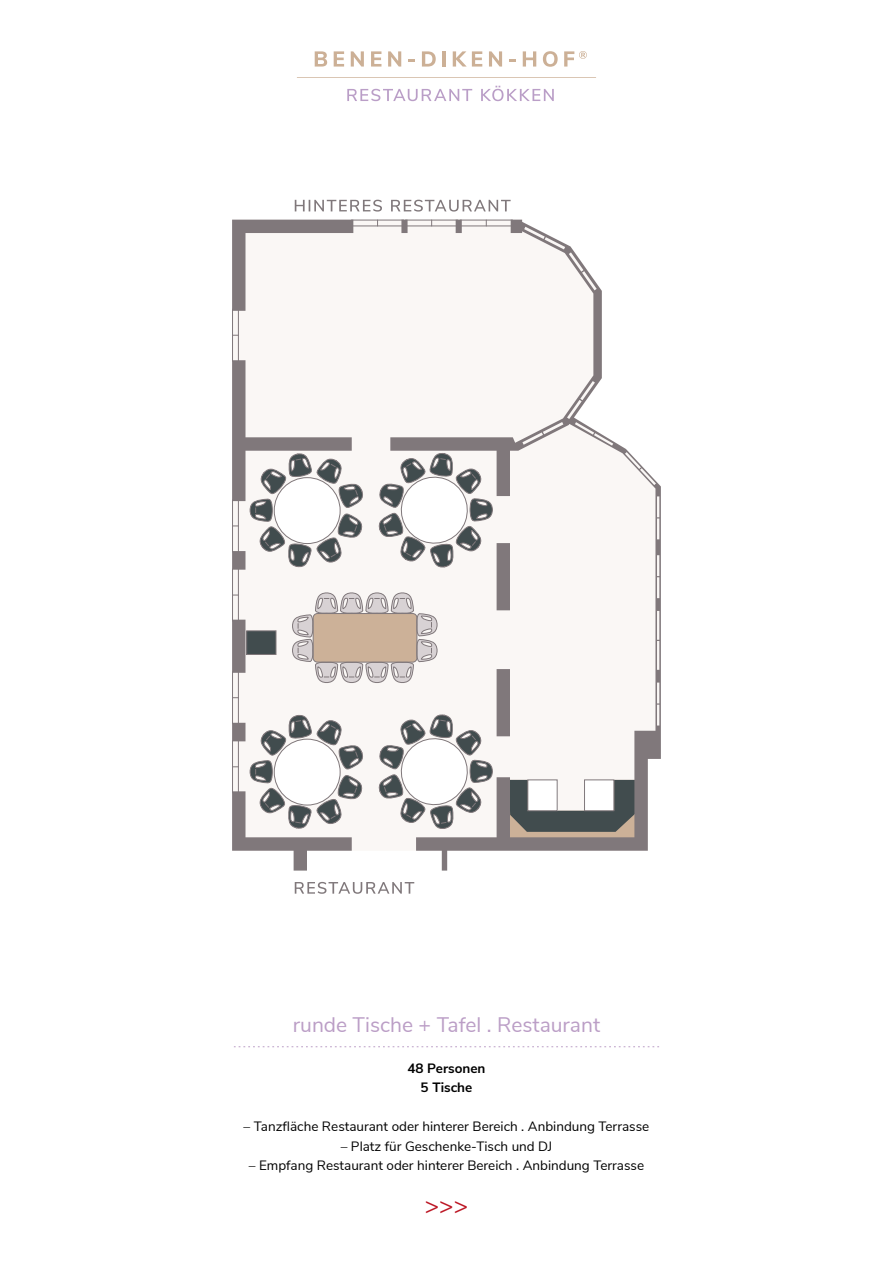
<style>
.page{position:relative;width:893px;height:1263px;background:#fff}
.page>*{position:absolute;margin:0;border:0;box-sizing:border-box;transform-origin:0 0}
.t1{font:24px "Nunito Sans";color:#bc1624}
.t2{font:21px "Nunito Sans";color:#bb9ec6}
.preise{font:13.5px "Nunito Sans";color:#000}
.preise-2{font:700 13.5px "Nunito Sans";color:#000}
</style>
<div class="page">
<svg style="left:234px;top:1046px;width:425px;height:1px"></svg>
<svg style="left:295px;top:200px;width:216px;height:12px"></svg>
<svg style="left:232px;top:220px;width:429px;height:650px;fill:#faf7f5"></svg>
<svg style="left:295px;top:882px;width:119px;height:12px"></svg>
<svg style="left:347px;top:89px;width:125px;height:12px"></svg>
<svg style="left:481px;top:86px;width:73px;height:15px"></svg>
<svg style="left:297px;top:77px;width:299px;height:1px"></svg>
<svg style="left:315px;top:51px;width:12px;height:16px"></svg>
<svg style="left:334px;top:51px;width:10px;height:16px"></svg>
<svg style="left:351px;top:51px;width:13px;height:16px"></svg>
<svg style="left:371px;top:51px;width:10px;height:16px"></svg>
<svg style="left:388px;top:51px;width:13px;height:16px"></svg>
<svg style="left:408px;top:60px;width:7px;height:2px"></svg>
<svg style="left:422px;top:51px;width:14px;height:16px"></svg>
<hr style="left:442px;top:51px;width:4px;height:16px;background:#ccb096">
<svg style="left:453px;top:51px;width:29px;height:16px"></svg>
<svg style="left:489px;top:51px;width:13px;height:16px"></svg>
<svg style="left:509px;top:60px;width:7px;height:2px"></svg>
<svg style="left:523px;top:51px;width:13px;height:16px"></svg>
<svg style="left:543px;top:51px;width:15px;height:16px"></svg>
<svg style="left:564px;top:51px;width:23px;height:16px"></svg>
<p class="t2" style="left:293px;top:1009px;width:309px">runde Tische + Tafel . Restaurant</p>
<p class="preise-2" style="left:407px;top:1058px;width:80px">48 Personen</p>
<p class="preise-2" style="left:421px;top:1077px;width:53px">5 Tische</p>
<p class="preise" style="left:244px;top:1116px;width:407px">– Tanzfläche Restaurant oder hinterer Bereich . Anbindung Terrasse</p>
<p class="preise" style="left:341px;top:1136px;width:213px">– Platz für Geschenke-Tisch und DJ</p>
<p class="preise" style="left:249px;top:1155px;width:397px">– Empfang Restaurant oder hinterer Bereich . Anbindung Terrasse</p>
<p class="t1" style="left:425px;top:1188px;width:45px">&gt;&gt;&gt;</p>
</div>
